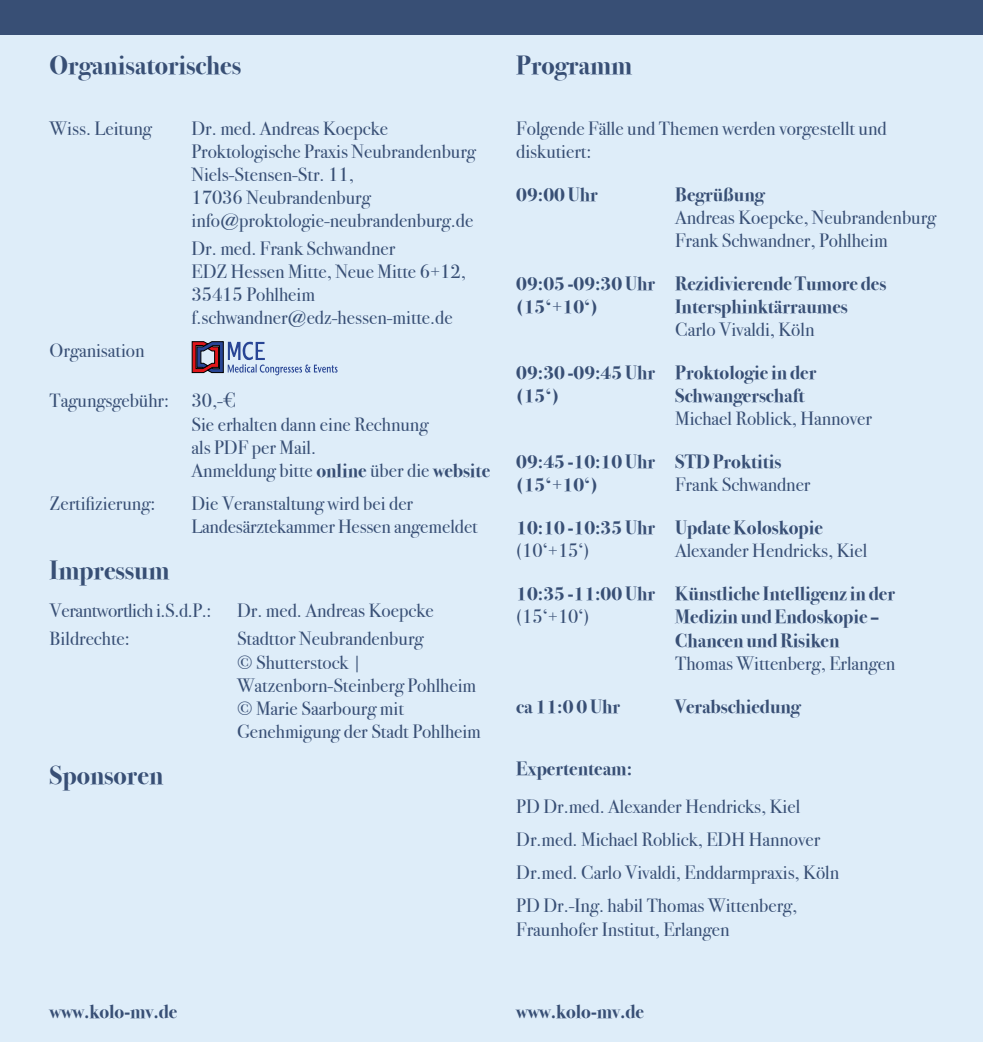
<style>
.page{position:relative;width:983px;height:1042px;background:#fff}
.page>*{position:absolute;margin:0;border:0;box-sizing:border-box;transform-origin:0 0}
.t1{font:700 26.25px "Bodoni Svty Two ITCTT";color:#384f75}
.t2{font:19.25px/23.1px "Bodoni Svty Two ITCTT";color:#384f75}
.t3{font:700 19.25px/23.1px "Bodoni Svty Two ITCTT";color:#384f75}
.t4{font:19.25px "Bodoni Svty Two ITCTT";letter-spacing:-.02em;color:#384f75}
.s1{font-size:21px}
.s2{font-weight:700}
</style>
<div class="page">
<div style="left:0;top:0;width:982px;height:1042px;background:#deedf9"></div>
<svg style="left:192px;top:341px;width:145px;height:34px"></svg>
<div style="left:0;top:0;width:982px;height:35px;background:#384f75"></div>
<h1 class="t1" style="left:50px;top:43px;width:193px">Organisatorisches</h1>
<h1 class="t1" style="left:516px;top:43px;width:117px">Programm</h1>
<p class="t2" style="left:50px;top:114px;width:104px">Wiss. Leitung</p>
<p class="t2" style="left:191px;top:114px;width:286px">Dr. med. Andreas Koepcke<br>Proktologische Praxis Neubrandenburg<br>Niels-Stensen-Str. 11,<br>17036 Neubrandenburg info@proktologie-neubrandenburg.de</p>
<p class="t2" style="left:191px;top:235px;width:276px">Dr. med. Frank Schwandner<br>EDZ Hessen Mitte, Neue Mitte 6+12,<br>35415 Pohlheim f.schwandner@edz-hessen-mitte.de</p>
<p class="t2" style="left:50px;top:337px;width:96px">Organisation</p>
<p class="t2" style="left:191px;top:387px;width:300px;text-indent:-142px">Tagungsgebühr: 30,-<span class="s1">€<br></span>Sie erhalten dann eine Rechnung<br>als PDF per Mail.<br>Anmeldung bitte <span class="s2">online</span> über die <span class="s2">website</span></p>
<p class="t2" style="left:50px;top:490px;width:107px">Zertifizierung:</p>
<p class="t2" style="left:191px;top:490px;width:288px">Die Veranstaltung wird bei der<br>Landesärztekammer Hessen angemeldet</p>
<h1 class="t1" style="left:50px;top:549px;width:121px">Impressum</h1>
<p class="t4" style="left:50px;top:595px;width:163px">Verantwortlich i.S.d.P.:</p>
<p class="t2" style="left:237px;top:597px;width:198px">Dr. med. Andreas Koepcke</p>
<p class="t2" style="left:50px;top:625px;width:82px">Bildrechte:</p>
<p class="t2" style="left:237px;top:625px;width:245px">Stadttor Neubrandenburg<br>© Shutterstock |<br>Watzenborn-Steinberg Pohlheim © Marie Saarbourg mit<br>Genehmigung der Stadt Pohlheim</p>
<h1 class="t1" style="left:50px;top:753px;width:115px">Sponsoren</h1>
<p class="t2" style="left:516px;top:114px;width:372px">Folgende Fälle und Themen werden vorgestellt und diskutiert:</p>
<p class="t3" style="left:516px;top:181px;width:83px">09:00 Uhr</p>
<p class="t3" style="left:675px;top:181px;width:91px">Begrüßung</p>
<p class="t2" style="left:675px;top:204px;width:262px">Andreas Koepcke, Neubrandenburg<br>Frank Schwandner, Pohlheim</p>
<p class="t3" style="left:516px;top:270px;width:371px">09:05 -09:30 Uhr Rezidivierende Tumore des (15‘+10‘)</p>
<p class="t3" style="left:675px;top:293px;width:174px">Intersphinktärraumes</p>
<p class="t2" style="left:675px;top:316px;width:141px">Carlo Vivaldi, Köln</p>
<p class="t3" style="left:516px;top:359px;width:301px">09:30 -09:45 Uhr Proktologie in der (15‘)</p>
<p class="t3" style="left:675px;top:382px;width:131px">Schwangerschaft</p>
<p class="t2" style="left:675px;top:405px;width:198px">Michael Roblick, Hannover</p>
<p class="t3" style="left:516px;top:448px;width:266px">09:45 -10:10 Uhr STD Proktitis (15‘+10‘)</p>
<p class="t2" style="left:675px;top:471px;width:137px">Frank Schwandner</p>
<p class="t3" style="left:516px;top:514px;width:308px">10:10 -10:35 Uhr Update Koloskopie</p>
<p class="t2" style="left:516px;top:537px;width:75px">(10‘+15‘)</p>
<p class="t2" style="left:675px;top:537px;width:193px">Alexander Hendricks, Kiel</p>
<p class="t3" style="left:516px;top:581px;width:380px">10:35 -11:00 Uhr Künstliche Intelligenz in der</p>
<p class="t2" style="left:516px;top:603px;width:75px">(15‘+10‘)</p>
<p class="t3" style="left:675px;top:604px;width:205px">Medizin und Endoskopie –<br>Chancen und Risiken</p>
<p class="t2" style="left:675px;top:649px;width:222px">Thomas Wittenberg, Erlangen</p>
<p class="t3" style="left:516px;top:693px;width:105px">ca 11:0 0 Uhr</p>
<p class="t3" style="left:675px;top:693px;width:127px">Verabschiedung</p>
<p class="t3" style="left:516px;top:756px;width:117px">Expertenteam:</p>
<p class="t2" style="left:516px;top:788px;width:324px;line-height:33.1px">PD Dr.med. Alexander Hendricks, Kiel Dr.med. Michael Roblick, EDH Hannover Dr.med. Carlo Vivaldi, Enddarmpraxis, Köln PD Dr.-Ing. habil Thomas Wittenberg,</p>
<p class="t2" style="left:516px;top:915px;width:214px">Fraunhofer Institut, Erlangen</p>
<p class="t3" style="left:50px;top:998px;width:129px">www.kolo-mv.de</p>
<p class="t3" style="left:516px;top:998px;width:129px">www.kolo-mv.de</p>
</div>
